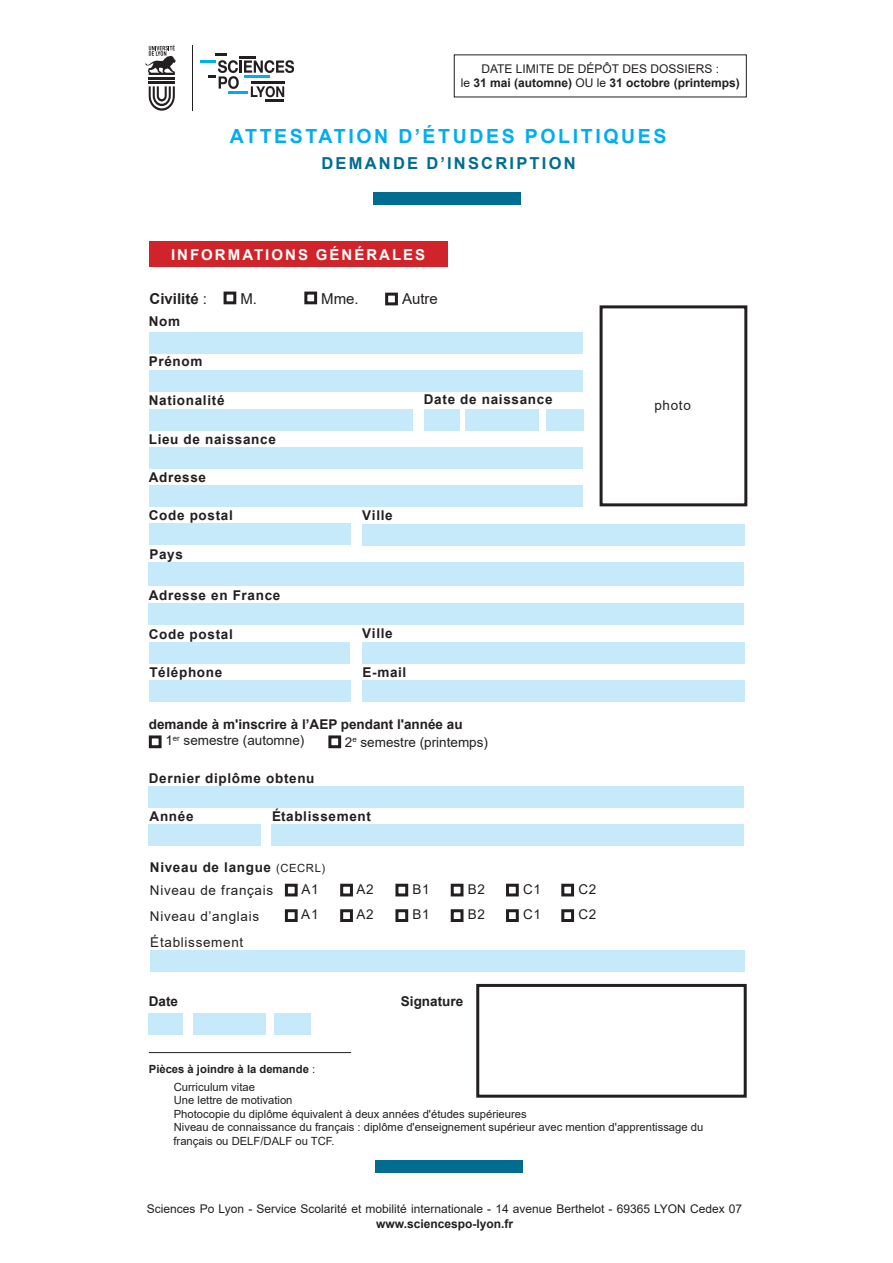
<style>
.page{position:relative;width:893px;height:1263px;background:#fff}
.page>*{position:absolute;margin:0;border:0;box-sizing:border-box;transform-origin:0 0}
.t1{font:700 19.5px "Arial";letter-spacing:.135em;color:#00aeef}
.t2{font:700 16.5px "Arial";letter-spacing:.135em;color:#006c8f}
.t3{font:700 15px "Arial";letter-spacing:.135em;color:#fff}
.t4{font:15px "Arial";color:#231f20}
.t5{font:700 15px "Arial";color:#231f20}
.t6{font:700 13.5px "Arial";letter-spacing:.05em;color:#231f20}
.t7{font:13.5px/23.1px "Arial";letter-spacing:.05em;color:#231f20}
.t8{font:700 13.5px "Arial";color:#231f20}
.t9{font:13.5px "Arial";color:#231f20}
.t10{font:12px/14.4px "Arial";color:#231f20;text-align:center}
.t11{font:700 12px "Arial";color:#231f20}
.t12{font:11.25px/13.5px "Arial";color:#231f20}
.t13{font:700 11.25px/17.4px "Arial";color:#231f20}
.s1{font-weight:700}
.s2{font-weight:400}
.s3{font-size:11.25px}
</style>
<div class="page">
<svg style="left:149px;top:86px;width:26px;height:25px"></svg>
<hr style="left:149px;top:82px;width:26px;height:2px;background:#231f20">
<hr style="left:149px;top:77px;width:26px;height:3px;background:#231f20">
<svg style="left:145px;top:45px;width:31px;height:30px"></svg>
<hr style="left:192px;top:45px;width:1px;height:66px;background:#231f20">
<hr style="left:266px;top:99px;width:18px;height:3px;background:#231f20">
<svg style="left:200px;top:54px;width:93px;height:43px"></svg>
<div style="left:373px;top:192px;width:147px;height:13px;background:#006c8f"></div>
<div style="left:375px;top:1160px;width:147px;height:13px;background:#006c8f"></div>
<div style="left:149px;top:241px;width:299px;height:26px;background:#d1232a"></div>
<div style="left:149px;top:332px;width:434px;height:22px;background:#c6eafa"></div>
<div style="left:149px;top:371px;width:434px;height:21px;background:#c6eafa"></div>
<div style="left:149px;top:409px;width:264px;height:21px;background:#c6eafa"></div>
<div style="left:149px;top:447px;width:434px;height:21px;background:#c6eafa"></div>
<div style="left:424px;top:409px;width:35px;height:21px;background:#c6eafa"></div>
<div style="left:466px;top:409px;width:73px;height:21px;background:#c6eafa"></div>
<div style="left:546px;top:409px;width:37px;height:21px;background:#c6eafa"></div>
<div style="left:149px;top:485px;width:434px;height:21px;background:#c6eafa"></div>
<div style="left:362px;top:524px;width:383px;height:21px;background:#c6eafa"></div>
<div style="left:149px;top:563px;width:595px;height:23px;background:#c6eafa"></div>
<div style="left:149px;top:524px;width:202px;height:21px;background:#c6eafa"></div>
<div style="left:149px;top:604px;width:595px;height:21px;background:#c6eafa"></div>
<div style="left:362px;top:642px;width:383px;height:21px;background:#c6eafa"></div>
<div style="left:149px;top:642px;width:200px;height:21px;background:#c6eafa"></div>
<div style="left:149px;top:680px;width:201px;height:22px;background:#c6eafa"></div>
<div style="left:362px;top:680px;width:383px;height:22px;background:#c6eafa"></div>
<div style="left:149px;top:786px;width:595px;height:21px;background:#c6eafa"></div>
<div style="left:272px;top:824px;width:472px;height:21px;background:#c6eafa"></div>
<div style="left:149px;top:824px;width:112px;height:21px;background:#c6eafa"></div>
<hr style="left:149px;top:1052px;width:202px;height:1px;background:#231f20">
<div style="left:600px;top:305px;width:147px;height:201px;border:3px solid #231f20"></div>
<div style="left:150px;top:950px;width:594px;height:21px;background:#c6eafa"></div>
<div style="left:285px;top:884px;width:13px;height:12px;border:3px solid #231f20"></div>
<div style="left:340px;top:884px;width:13px;height:12px;border:3px solid #231f20"></div>
<div style="left:395px;top:884px;width:13px;height:12px;border:3px solid #231f20"></div>
<div style="left:451px;top:884px;width:12px;height:12px;border:3px solid #231f20"></div>
<div style="left:506px;top:884px;width:13px;height:12px;border:3px solid #231f20"></div>
<div style="left:561px;top:884px;width:13px;height:12px;border:3px solid #231f20"></div>
<div style="left:285px;top:909px;width:13px;height:13px;border:3px solid #231f20"></div>
<div style="left:340px;top:909px;width:13px;height:13px;border:3px solid #231f20"></div>
<div style="left:395px;top:909px;width:13px;height:13px;border:3px solid #231f20"></div>
<div style="left:451px;top:909px;width:12px;height:13px;border:3px solid #231f20"></div>
<div style="left:506px;top:909px;width:13px;height:13px;border:3px solid #231f20"></div>
<div style="left:561px;top:909px;width:13px;height:13px;border:3px solid #231f20"></div>
<div style="left:149px;top:1013px;width:34px;height:21px;background:#c6eafa"></div>
<div style="left:193px;top:1014px;width:72px;height:21px;background:#c6eafa"></div>
<div style="left:274px;top:1013px;width:37px;height:21px;background:#c6eafa"></div>
<div style="left:476px;top:984px;width:271px;height:114px;border:3px solid #231f20"></div>
<div style="left:224px;top:292px;width:12px;height:12px;border:3px solid #231f20"></div>
<div style="left:304px;top:292px;width:13px;height:12px;border:3px solid #231f20"></div>
<div style="left:385px;top:293px;width:13px;height:12px;border:3px solid #231f20"></div>
<div style="left:149px;top:735px;width:13px;height:13px;border:3px solid #231f20"></div>
<div style="left:328px;top:735px;width:13px;height:13px;border:3px solid #231f20"></div>
<p class="t10" style="left:461px;top:62px;width:280px">DATE LIMITE DE DÉPÔT DES DOSSIERS :<br>le <span class="s1">31 mai (automne)</span> OU le <span class="s1">31 octobre (printemps)</span></p>
<h1 class="t1" style="left:230px;top:122px;width:438px">ATTESTATION D’ÉTUDES POLITIQUES</h1>
<h2 class="t2" style="left:321px;top:151px;width:256px">DEMANDE D’INSCRIPTION</h2>
<h3 class="t3" style="left:171px;top:244px;width:256px">INFORMATIONS GÉNÉRALES</h3>
<h3 class="t5" style="left:150px;top:288px;width:59px">Civilité <span class="s2">:</span></h3>
<h3 class="t4" style="left:240px;top:289px;width:18px">M.</h3>
<h3 class="t4" style="left:321px;top:289px;width:39px">Mme.</h3>
<h3 class="t4" style="left:402px;top:289px;width:37px">Autre</h3>
<p class="t6" style="left:149px;top:312px;width:33px">Nom</p>
<p class="t6" style="left:149px;top:351px;width:55px">Prénom</p>
<p class="t6" style="left:149px;top:390px;width:77px">Nationalité</p>
<p class="t6" style="left:149px;top:429px;width:129px">Lieu de naissance</p>
<p class="t6" style="left:149px;top:468px;width:59px">Adresse</p>
<p class="t6" style="left:149px;top:505px;width:86px">Code postal</p>
<p class="t6" style="left:149px;top:544px;width:35px">Pays</p>
<p class="t6" style="left:424px;top:390px;width:130px">Date de naissance</p>
<p class="t6" style="left:362px;top:506px;width:32px">Ville</p>
<p class="t6" style="left:149px;top:586px;width:133px">Adresse en France</p>
<p class="t6" style="left:149px;top:624px;width:86px">Code postal</p>
<p class="t6" style="left:149px;top:662px;width:74px">Téléphone</p>
<p class="t6" style="left:362px;top:662px;width:45px">E-mail</p>
<p class="t8" style="left:149px;top:714px;width:315px">demande à m'inscrire à l’AEP pendant l'année au</p>
<p class="t6" style="left:362px;top:623px;width:32px">Ville</p>
<p class="t9" style="left:165px;top:731px;width:141px">1<sup>er</sup> semestre (automne)</p>
<p class="t9" style="left:345px;top:732px;width:145px">2<sup>e</sup> semestre (printemps)</p>
<p class="t6" style="left:149px;top:768px;width:167px">Dernier diplôme obtenu</p>
<p class="t6" style="left:150px;top:806px;width:45px">Année</p>
<p class="t6" style="left:272px;top:806px;width:100px">Établissement</p>
<p class="t7" style="left:150px;top:855px;width:177px"><span class="s1">Niveau de langue</span> <span class="s3">(CECRL)<br></span>Niveau de français</p>
<p class="t7" style="left:150px;top:904px;width:111px">Niveau d’anglais</p>
<p class="t7" style="left:301px;top:877px;width:19px">A1</p>
<p class="t7" style="left:357px;top:877px;width:19px">A2</p>
<p class="t7" style="left:413px;top:877px;width:19px">B1</p>
<p class="t7" style="left:468px;top:877px;width:19px">B2</p>
<p class="t7" style="left:523px;top:877px;width:19px">C1</p>
<p class="t7" style="left:578px;top:877px;width:19px">C2</p>
<p class="t7" style="left:301px;top:903px;width:19px">A1</p>
<p class="t7" style="left:357px;top:903px;width:19px">A2</p>
<p class="t7" style="left:413px;top:903px;width:19px">B1</p>
<p class="t7" style="left:468px;top:903px;width:19px">B2</p>
<p class="t7" style="left:523px;top:903px;width:19px">C1</p>
<p class="t7" style="left:578px;top:903px;width:19px">C2</p>
<p class="t7" style="left:150px;top:930px;width:95px">Établissement</p>
<p class="t6" style="left:149px;top:992px;width:31px">Date</p>
<p class="t8" style="left:401px;top:992px;width:64px">Signature</p>
<p class="t7" style="left:654px;top:394px;width:38px">photo</p>
<p class="t13" style="left:174px;top:1061px;width:143px;text-indent:-25px">Pièces à joindre à la demande <span class="s2">:<br>Curriculum vitae</span></p>
<p class="t12" style="left:174px;top:1093px;width:531px">Une lettre de motivation<br>Photocopie du diplôme équivalent à deux années d'études supérieures<br>Niveau de connaissance du français : diplôme d'enseignement supérieur avec mention d'apprentissage du français ou DELF/DALF ou TCF.</p>
<p class="t10" style="left:147px;top:1202px;width:597px">Sciences Po Lyon - Service Scolarité et mobilité internationale - 14 avenue Berthelot - 69365 LYON Cedex 07</p>
<p class="t11" style="left:376px;top:1215px;width:138px">www.sciencespo-lyon.fr</p>
</div>
